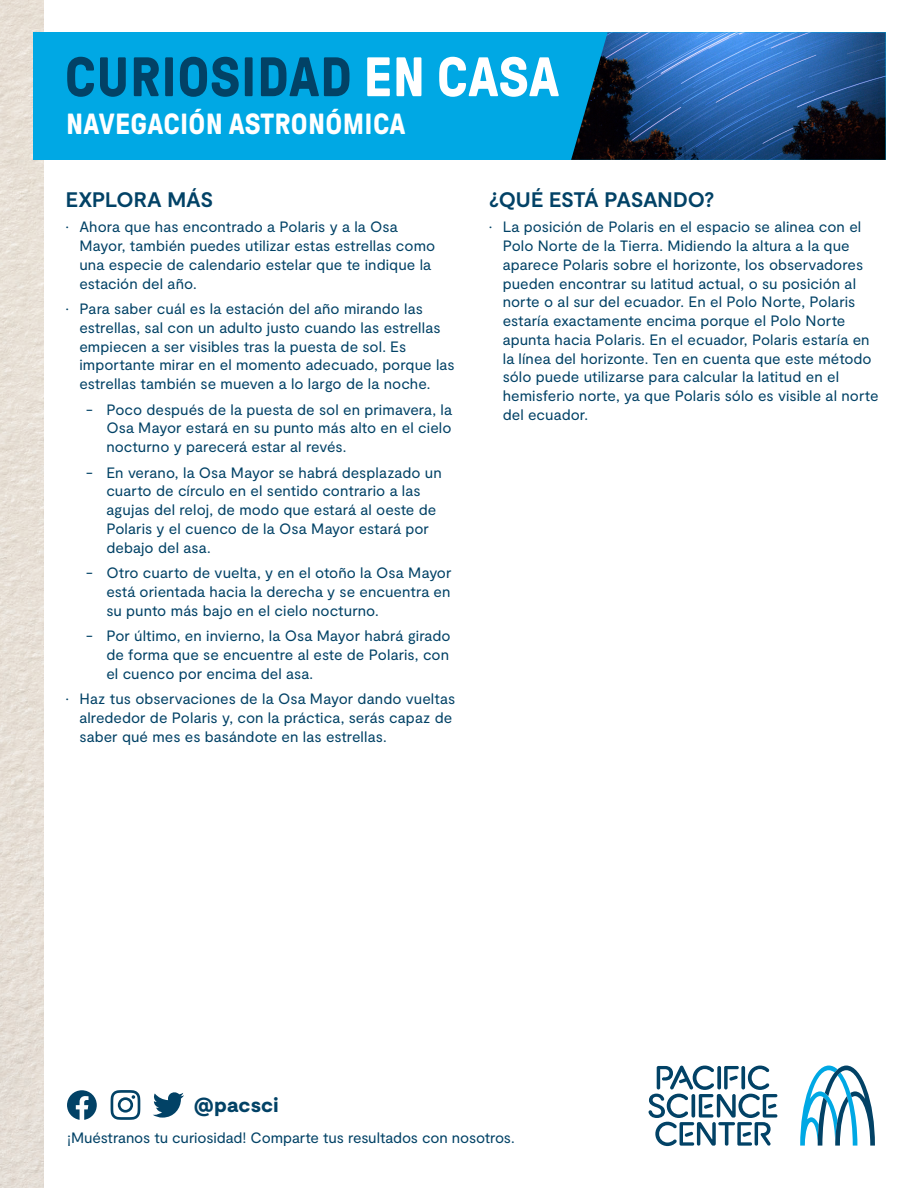
<style>
.page{position:relative;width:918px;height:1188px;background:#fff}
.page>*{position:absolute;margin:0;border:0;box-sizing:border-box;transform-origin:0 0}
.t1{font:700 55.5px "GT Pressura";letter-spacing:.01em;color:#024266}
.t2{font:700 29.1px "GT Pressura";letter-spacing:.01em;color:#fff}
.Heading1{font:700 21px "Moderat";letter-spacing:-.015em;color:#024266}
.t3{font:900 20.4px "Moderat";letter-spacing:.01em;color:#024266}
.t4{font:15px/18.8px "Moderat";letter-spacing:.005em;color:#024266}
.s1{color:#fff}
</style>
<div class="page">
<img style="left:0;top:0;width:44px;height:1188px">
<div style="left:33px;top:32px;width:853px;height:128px;background:#00a8e4"></div>
<img style="left:571px;top:32px;width:315px;height:128px">
<svg style="left:800px;top:1066px;width:75px;height:80px"></svg>
<svg style="left:648px;top:1065px;width:129px;height:81px"></svg>
<svg style="left:153px;top:1092px;width:31px;height:26px"></svg>
<svg style="left:111px;top:1090px;width:29px;height:30px"></svg>
<svg style="left:67px;top:1090px;width:30px;height:30px"></svg>
<p class="t1" style="left:65px;top:47px;width:496px">CURIOSIDAD <span class="s1">EN CASA</span></p>
<h2 class="t2" style="left:66px;top:108px;width:341px">NAVEGACIÓN ASTRONÓMICA</h2>
<p class="Heading1" style="left:66px;top:187px;width:149px">EXPLORA MÁS</p>
<p class="t4" style="left:79px;top:218px;width:357px;text-indent:-14px">• Ahora que has encontrado a Polaris y a la Osa Mayor, también puedes utilizar estas estrellas como una especie de calendario estelar que te indique la estación del año.</p>
<p class="t4" style="left:79px;top:300px;width:377px;text-indent:-14px">• Para saber cuál es la estación del año mirando las estrellas, sal con un adulto justo cuando las estrellas empiecen a ser visibles tras la puesta de sol. Es importante mirar en el momento adecuado, porque las estrellas también se mueven a lo largo de la noche.</p>
<p class="t4" style="left:106px;top:400px;width:347px;text-align:justify;text-indent:-20px">- Poco después de la puesta de sol en primavera, la Osa Mayor estará en su punto más alto en el cielo nocturno y parecerá estar al revés.</p>
<p class="t4" style="left:106px;top:463px;width:337px;text-indent:-20px">- En verano, la Osa Mayor se habrá desplazado un cuarto de círculo en el sentido contrario a las agujas del reloj, de modo que estará al oeste de Polaris y el cuenco de la Osa Mayor estará por debajo del asa.</p>
<p class="t4" style="left:106px;top:564px;width:347px;text-align:justify;text-indent:-20px">- Otro cuarto de vuelta, y en el otoño la Osa Mayor está orientada hacia la derecha y se encuentra en su punto más bajo en el cielo nocturno.</p>
<p class="t4" style="left:106px;top:627px;width:346px;text-align:justify;text-indent:-20px">- Por último, en invierno, la Osa Mayor habrá girado de forma que se encuentre al este de Polaris, con el cuenco por encima del asa.</p>
<p class="t4" style="left:79px;top:690px;width:377px;text-indent:-14px">• Haz tus observaciones de la Osa Mayor dando vueltas alrededor de Polaris y, con la práctica, serás capaz de saber qué mes es basándote en las estrellas.</p>
<p class="Heading1" style="left:489px;top:187px;width:227px">¿QUÉ ESTÁ PASANDO?</p>
<p class="t4" style="left:503px;top:218px;width:377px;text-indent:-14px">• La posición de Polaris en el espacio se alinea con el Polo Norte de la Tierra. Midiendo la altura a la que aparece Polaris sobre el horizonte, los observadores pueden encontrar su latitud actual, o su posición al norte o al sur del ecuador. En el Polo Norte, Polaris estaría exactamente encima porque el Polo Norte apunta hacia Polaris. En el ecuador, Polaris estaría en la línea del horizonte. Ten en cuenta que este método sólo puede utilizarse para calcular la latitud en el hemisferio norte, ya que Polaris sólo es visible al norte del ecuador.</p>
<p class="t3" style="left:194px;top:1093px;width:86px">@pacsci</p>
<p class="t4" style="left:67px;top:1129px;width:449px">¡Muéstranos tu curiosidad! Comparte tus resultados con nosotros.</p>
</div>
